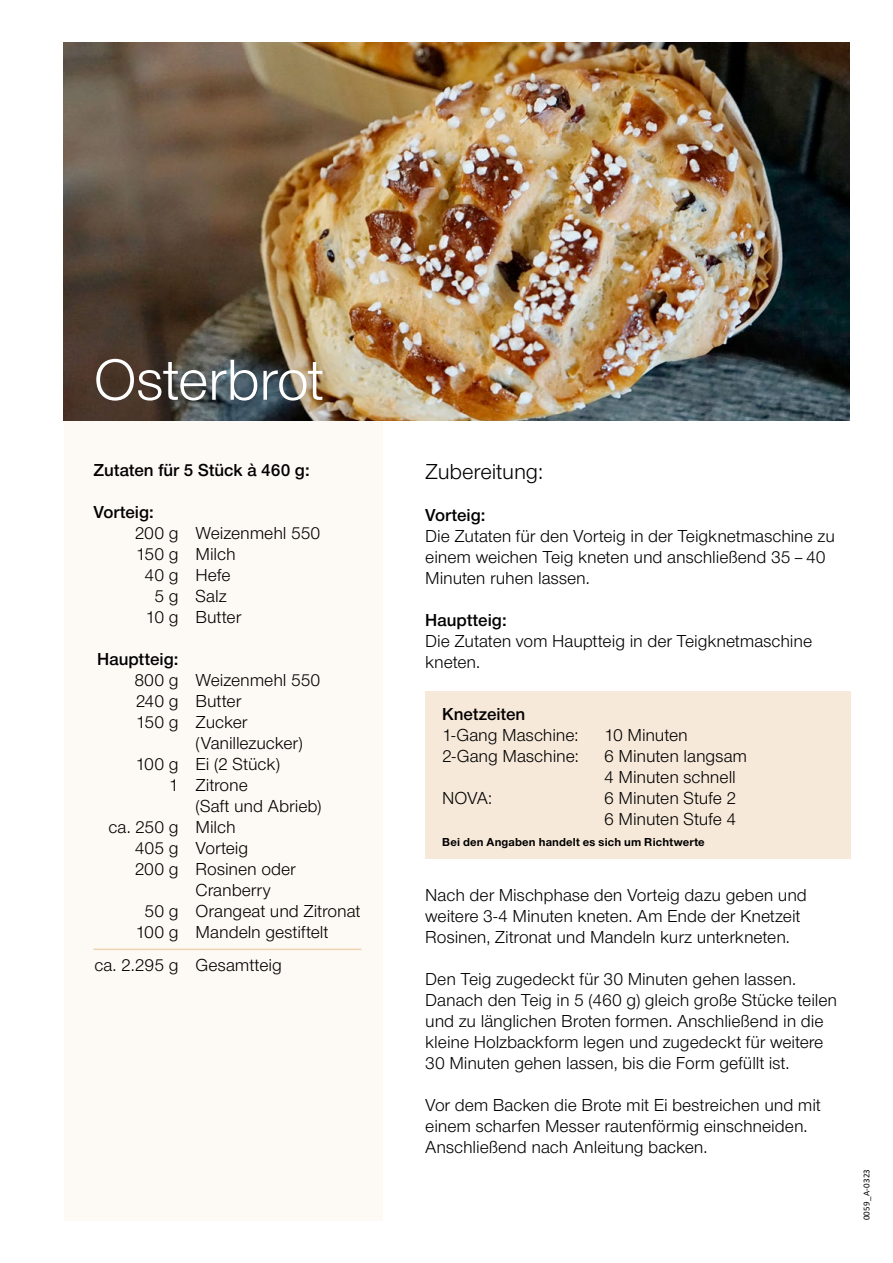
<style>
.page{position:relative;width:893px;height:1263px;background:#fff}
.page>*{position:absolute;margin:0;border:0;box-sizing:border-box;transform-origin:0 0}
.t1{font:60px "Nimbus San Nov";letter-spacing:-.01em;color:#fff}
.t2{font:22.5px "Nimbus San Nov";letter-spacing:-.005em;color:#000}
.t3{font:18px/21px "Nimbus San Nov";letter-spacing:-.005em;color:#000}
.t4{font:18px "Nimbus San Nov Sem Bol";letter-spacing:-.005em;color:#000}
.t5{font:700 12px "Nimbus San Nov";letter-spacing:.015em;color:#000}
.t6{font:9px "Calibri";letter-spacing:.02em;color:#000}
</style>
<div class="page">
<div style="left:64px;top:421px;width:319px;height:799px;background:#fdf9f4"></div>
<img style="left:63px;top:43px;width:787px;height:378px">
<div style="left:425px;top:691px;width:425px;height:168px;background:#f7e9d9"></div>
<hr style="left:94px;top:948px;width:267px;height:2px;background:#efd4b3">
<h1 class="t1" style="left:94px;top:346px;width:232px">Osterbrot</h1>
<p class="t4" style="left:94px;top:459px;width:218px">Zutaten für 5 Stück à 460 g:</p>
<p class="t4" style="left:94px;top:501px;width:62px">Vorteig:</p>
<p class="t3" style="left:135px;top:522px;width:187px">200 g Weizenmehl 550</p>
<p class="t3" style="left:136px;top:543px;width:101px">150 g Milch</p>
<p class="t3" style="left:145px;top:564px;width:87px">40 g Hefe</p>
<p class="t3" style="left:154px;top:585px;width:74px">5 g Salz</p>
<p class="t3" style="left:145px;top:606px;width:97px">10 g Butter</p>
<p class="t4" style="left:97px;top:648px;width:83px">Hauptteig:</p>
<p class="t3" style="left:134px;top:669px;width:188px">800 g Weizenmehl 550<br>240 g Butter<br>150 g Zucker</p>
<p class="t3" style="left:196px;top:732px;width:109px">(Vanillezucker)</p>
<p class="t3" style="left:135px;top:753px;width:146px">100 g Ei (2 Stück)</p>
<p class="t3" style="left:169px;top:774px;width:81px">1 Zitrone</p>
<p class="t3" style="left:196px;top:795px;width:128px">(Saft und Abrieb)</p>
<p class="t3" style="left:109px;top:816px;width:129px">ca. 250 g Milch</p>
<p class="t3" style="left:135px;top:837px;width:115px">405 g Vorteig</p>
<p class="t3" style="left:135px;top:858px;width:163px">200 g Rosinen oder</p>
<p class="t3" style="left:196px;top:879px;width:77px">Cranberry</p>
<p class="t3" style="left:145px;top:900px;width:217px">50 g Orangeat und Zitronat</p>
<p class="t3" style="left:135px;top:921px;width:195px">100 g Mandeln gestiftelt</p>
<p class="t3" style="left:94px;top:955px;width:189px">ca. 2.295 g Gesamtteig</p>
<p class="t2" style="left:425px;top:458px;width:119px">Zubereitung:</p>
<p class="t4" style="left:425px;top:504px;width:62px">Vorteig:</p>
<p class="t3" style="left:425px;top:525px;width:411px">Die Zutaten für den Vorteig in der Teigknetmaschine zu einem weichen Teig kneten und anschließend 35 – 40<br>Minuten ruhen lassen.</p>
<p class="t4" style="left:425px;top:609px;width:83px">Hauptteig:</p>
<p class="t3" style="left:425px;top:630px;width:388px">Die Zutaten vom Hauptteig in der Teigknetmaschine kneten.</p>
<p class="t4" style="left:442px;top:704px;width:85px">Knetzeiten</p>
<p class="t3" style="left:442px;top:725px;width:138px">1-Gang Maschine:</p>
<p class="t3" style="left:604px;top:725px;width:85px">10 Minuten</p>
<p class="t3" style="left:442px;top:746px;width:138px">2-Gang Maschine:</p>
<p class="t3" style="left:604px;top:746px;width:144px">6 Minuten langsam<br>4 Minuten schnell</p>
<p class="t3" style="left:442px;top:788px;width:51px">NOVA:</p>
<p class="t3" style="left:604px;top:788px;width:134px">6 Minuten Stufe 2<br>6 Minuten Stufe 4</p>
<p class="t5" style="left:442px;top:835px;width:264px">Bei den Angaben handelt es sich um Richtwerte</p>
<p class="t3" style="left:425px;top:884px;width:383px">Nach der Mischphase den Vorteig dazu geben und weitere 3-4 Minuten kneten. Am Ende der Knetzeit<br>Rosinen, Zitronat und Mandeln kurz unterkneten.</p>
<p class="t3" style="left:425px;top:968px;width:413px">Den Teig zugedeckt für 30 Minuten gehen lassen.<br>Danach den Teig in 5 (460 g) gleich große Stücke teilen und zu länglichen Broten formen. Anschließend in die kleine Holzbackform legen und zugedeckt für weitere 30 Minuten gehen lassen, bis die Form gefüllt ist.</p>
<p class="t3" style="left:425px;top:1094px;width:397px">Vor dem Backen die Brote mit Ei bestreichen und mit einem scharfen Messer rautenförmig einschneiden.<br>Anschließend nach Anleitung backen.</p>
<p class="t6" style="left:860px;top:1220px;width:53px;rotate:-90deg">0059_A-0323</p>
</div>
